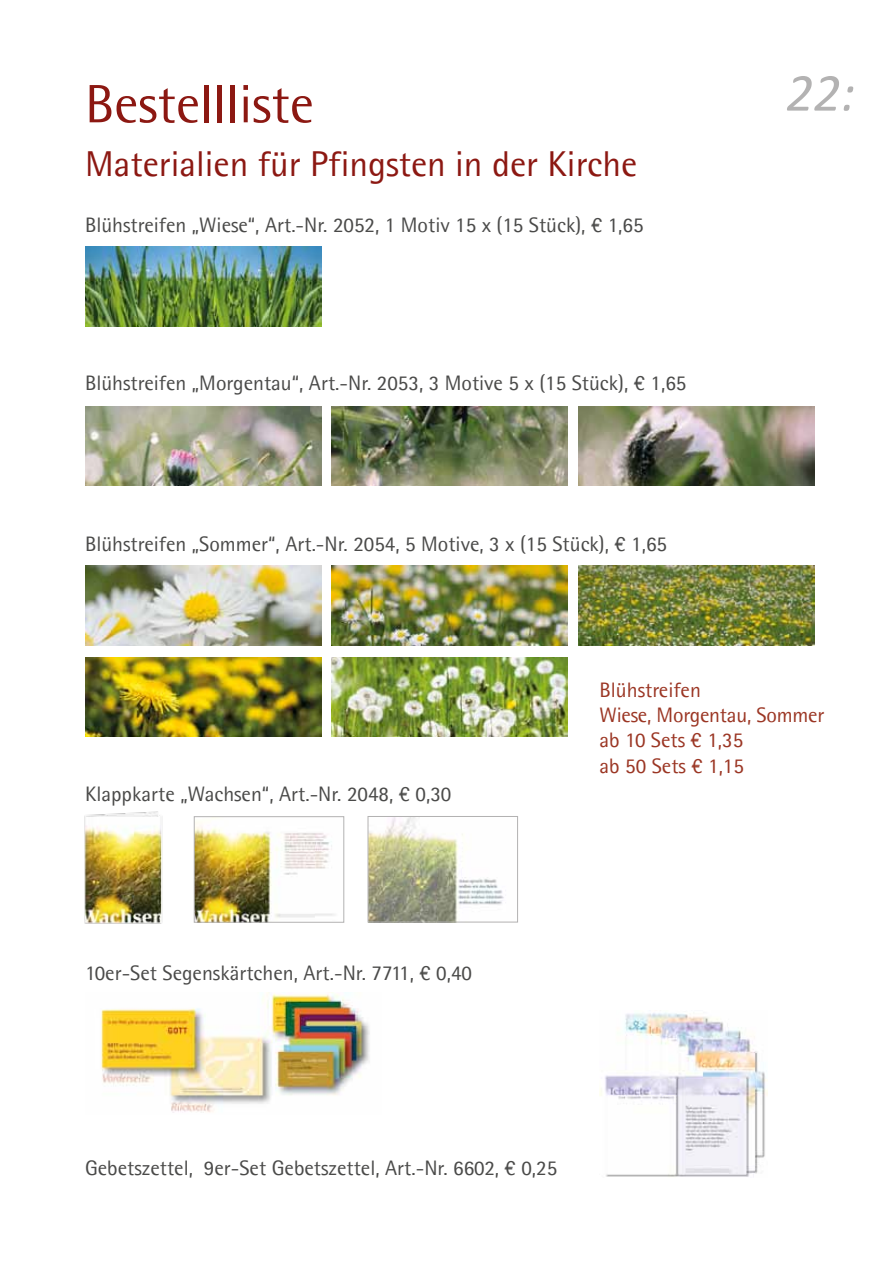
<style>
.page{position:relative;width:893px;height:1263px;background:#fff}
.page>*{position:absolute;margin:0;border:0;box-sizing:border-box;transform-origin:0 0}
.t1{font:54px "Agfa Rotis Semisans";color:#8c1812}
.t2{font:italic 54px "Calibri";color:#b3b2b2}
.t3{font:36px "Agfa Rotis Semisans";color:#8c1812}
.t4{font:21px "Agfa Rotis Semisans";color:#4a4a49}
.t5{font:21px/25.2px "Agfa Rotis Semisans";color:#9b3624}
</style>
<div class="page">
<img style="left:85px;top:247px;width:236px;height:79px">
<img style="left:85px;top:406px;width:236px;height:80px">
<img style="left:332px;top:406px;width:236px;height:80px">
<img style="left:578px;top:406px;width:236px;height:80px">
<img style="left:85px;top:566px;width:236px;height:79px">
<img style="left:332px;top:566px;width:236px;height:79px">
<img style="left:578px;top:566px;width:236px;height:79px">
<img style="left:85px;top:657px;width:236px;height:80px">
<img style="left:332px;top:657px;width:236px;height:80px">
<img style="left:101px;top:993px;width:269px;height:120px">
<img style="left:600px;top:1012px;width:167px;height:165px">
<img style="left:84px;top:811px;width:79px;height:113px">
<img style="left:196px;top:822px;width:139px;height:98px">
<div style="left:194px;top:816px;width:150px;height:106px;border:1px solid #b3b2b2"></div>
<img style="left:370px;top:818px;width:134px;height:102px">
<div style="left:368px;top:816px;width:150px;height:106px;border:1px solid #b3b2b2"></div>
<h1 class="t1" style="left:85px;top:72px;width:230px">Bestellliste</h1>
<h2 class="t3" style="left:85px;top:143px;width:554px">Materialien für Pfingsten in der Kirche</h2>
<p class="t4" style="left:85px;top:212px;width:560px">Blühstreifen „Wiese“, Art.-Nr. 2052, 1 Motiv 15 x (15 Stück), € 1,65</p>
<p class="t4" style="left:85px;top:370px;width:603px">Blühstreifen „Morgentau“, Art.-Nr. 2053, 3 Motive 5 x (15 Stück), € 1,65</p>
<p class="t4" style="left:85px;top:532px;width:584px">Blühstreifen „Sommer“, Art.-Nr. 2054, 5 Motive, 3 x (15 Stück), € 1,65</p>
<h1 class="t2" style="left:786px;top:59px;width:71px">22:</h1>
<p class="t4" style="left:85px;top:781px;width:368px">Klappkarte „Wachsen“, Art.-Nr. 2048, € 0,30</p>
<p class="t4" style="left:85px;top:961px;width:388px">10er-Set Segenskärtchen, Art.-Nr. 7711, € 0,40</p>
<p class="t5" style="left:600px;top:677px;width:226px">Blühstreifen<br>Wiese, Morgentau, Sommer ab 10 Sets € 1,35<br>ab 50 Sets € 1,15</p>
<p class="t4" style="left:85px;top:1156px;width:474px">Gebetszettel, 9er-Set Gebetszettel, Art.-Nr. 6602, € 0,25</p>
</div>
